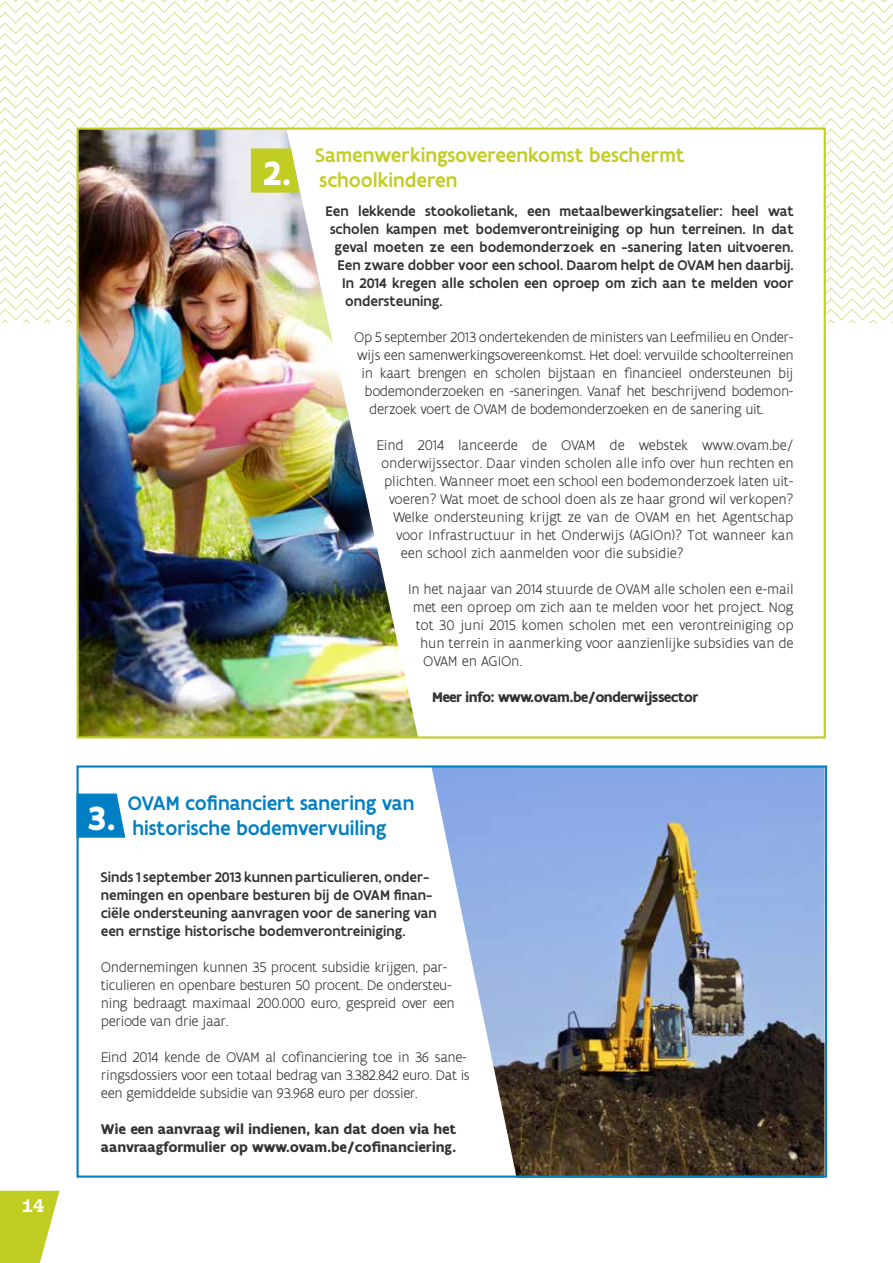
<style>
.page{position:relative;width:893px;height:1263px;background:#fff}
.page>*{position:absolute;margin:0;border:0;box-sizing:border-box;transform-origin:0 0}
.t1{font:700 36px "Flanders Art Sans";color:#fff}
.t2{font:500 21px/25.2px "Flanders Art Sans";color:#007fc5}
.t3{font:500 21px/25.2px "Flanders Art Sans";color:#c2cd23}
.t4{font:700 18px "Farao";color:#fff}
.t5{font:300 15px/18px "Flanders Art Sans";letter-spacing:-.025em;color:#333334}
.t6{font:500 15px/18px "Flanders Art Sans";color:#333334}
.t7{font:700 15px/18px "Flanders Art Sans";letter-spacing:-.01em;color:#333334}
.t8{font:700 15px "Flanders Art Sans";letter-spacing:-.04em;color:#333334}
</style>
<div class="page">
<svg style="left:0;top:1191px;width:60px;height:72px"></svg>
<svg style="left:0;top:0;width:893px;height:322px"></svg>
<div style="left:78px;top:129px;width:747px;height:609px;background:#fff"></div>
<img style="left:80px;top:131px;width:338px;height:604px">
<svg style="left:251px;top:148px;width:49px;height:45px;background:#c7d13a"></svg>
<img style="left:431px;top:768px;width:393px;height:410px">
<div style="left:77px;top:765px;width:750px;height:412px;border:2px solid #007fc5"></div>
<svg style="left:77px;top:793px;width:48px;height:45px;background:#198bca"></svg>
<p class="t4" style="left:21px;top:1196px;width:25px">14</p>
<h1 class="t1" style="left:263px;top:150px;width:31px">2.</h1>
<h2 class="t3" style="left:315px;top:143px;width:371px">Samenwerkingsovereenkomst beschermt schoolkinderen</h2>
<p class="t6" style="left:326px;top:202px;width:470px">Een lekkende stookolietank, een metaalbewerkingsatelier: heel wat</p>
<p class="t6" style="left:330px;top:220px;width:465px">scholen kampen met bodemverontreiniging op hun terreinen. In dat</p>
<p class="t6" style="left:335px;top:238px;width:461px">geval moeten ze een bodemonderzoek en -sanering laten uitvoeren.</p>
<p class="t6" style="left:338px;top:256px;width:457px">Een zware dobber voor een school. Daarom helpt de OVAM hen daarbij.</p>
<p class="t6" style="left:342px;top:274px;width:453px">In 2014 kregen alle scholen een oproep om zich aan te melden voor</p>
<p class="t6" style="left:345px;top:292px;width:99px">ondersteuning.</p>
<p class="t5" style="left:354px;top:329px;width:441px">Op 5 september 2013 ondertekenden de ministers van Leefmilieu en Onder-</p>
<p class="t5" style="left:357px;top:347px;width:438px">wijs een samenwerkingsovereenkomst. Het doel: vervuilde schoolterreinen</p>
<p class="t5" style="left:362px;top:365px;width:433px">in kaart brengen en scholen bijstaan en financieel ondersteunen bij</p>
<p class="t5" style="left:365px;top:383px;width:430px">bodemonderzoeken en -saneringen. Vanaf het beschrijvend bodemon-</p>
<p class="t5" style="left:369px;top:401px;width:396px">derzoek voert de OVAM de bodemonderzoeken en de sanering uit.</p>
<p class="t5" style="left:377px;top:437px;width:418px">Eind 2014 lanceerde de OVAM de webstek www.ovam.be/</p>
<p class="t5" style="left:381px;top:455px;width:414px">onderwijssector. Daar vinden scholen alle info over hun rechten en</p>
<p class="t5" style="left:384px;top:473px;width:411px">plichten. Wanneer moet een school een bodemonderzoek laten uit-</p>
<p class="t5" style="left:389px;top:491px;width:406px">voeren? Wat moet de school doen als ze haar grond wil verkopen?</p>
<p class="t5" style="left:393px;top:509px;width:402px">Welke ondersteuning krijgt ze van de OVAM en het Agentschap</p>
<p class="t5" style="left:396px;top:527px;width:399px">voor Infrastructuur in het Onderwijs (AGIOn)? Tot wanneer kan</p>
<p class="t5" style="left:401px;top:545px;width:285px">een school zich aanmelden voor die subsidie?</p>
<p class="t5" style="left:408px;top:581px;width:387px">In het najaar van 2014 stuurde de OVAM alle scholen een e-mail</p>
<p class="t5" style="left:413px;top:599px;width:382px">met een oproep om zich aan te melden voor het project. Nog</p>
<p class="t5" style="left:416px;top:617px;width:379px">tot 30 juni 2015 komen scholen met een verontreiniging op</p>
<p class="t5" style="left:420px;top:635px;width:375px">hun terrein in aanmerking voor aanzienlijke subsidies van de</p>
<p class="t5" style="left:423px;top:653px;width:100px">OVAM en AGIOn.</p>
<p class="t8" style="left:432px;top:688px;width:268px">Meer info: www.ovam.be/onderwijssector</p>
<h2 class="t2" style="left:128px;top:791px;width:288px">OVAM cofinanciert sanering van historische bodemvervuiling</h2>
<p class="t6" style="left:101px;top:868px;width:337px">Sinds 1 september 2013 kunnen particulieren, onder&shy;nemingen en openbare besturen bij de OVAM finan&shy;ciële ondersteuning aanvragen voor de sanering van een ernstige historische bodemverontreiniging.</p>
<p class="t5" style="left:101px;top:959px;width:355px">Ondernemingen kunnen 35 procent subsidie krijgen, par&shy;ticulieren en openbare besturen 50 procent. De ondersteu&shy;ning bedraagt maximaal 200.000 euro, gespreid over een periode van drie jaar.</p>
<p class="t5" style="left:101px;top:1049px;width:370px">Eind 2014 kende de OVAM al cofinanciering toe in 36 sane&shy;ringsdossiers voor een totaal bedrag van 3.382.842 euro. Dat is een gemiddelde subsidie van 93.968 euro per dossier.</p>
<p class="t7" style="left:101px;top:1120px;width:357px">Wie een aanvraag wil indienen, kan dat doen via het aanvraagformulier op www.ovam.be/cofinanciering.</p>
<h1 class="t1" style="left:87px;top:795px;width:31px">3.</h1>
</div>
